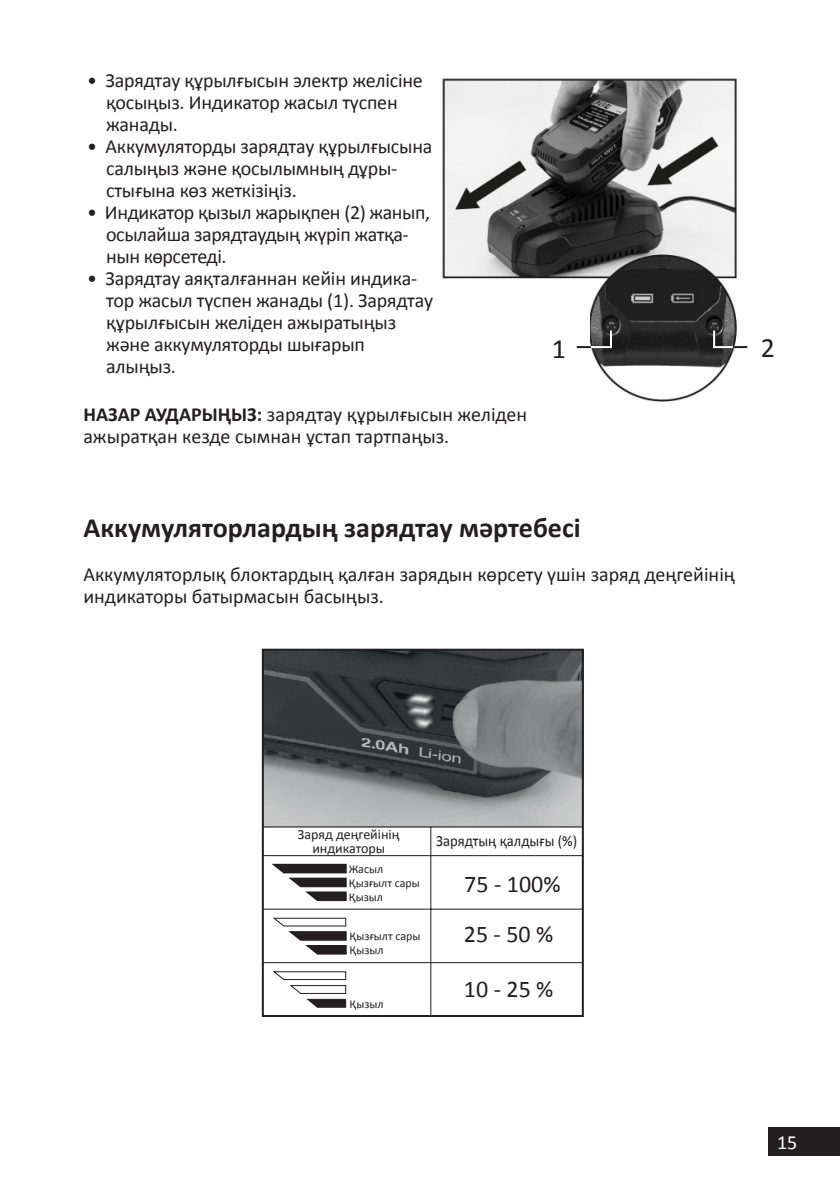
<style>
.page{position:relative;width:840px;height:1191px;background:#fff}
.page>*{position:absolute;margin:0;border:0;box-sizing:border-box;transform-origin:0 0}
.Заголовок_14{font:700 28px "Calibri";color:#231f20}
.цифры_на_схемах{font:28px "Calibri";color:#231f20}
.t1{font:24px "Calibri";color:#231f20}
.t2{font:20px/22px "Calibri";letter-spacing:-.01em;color:#231f20}
.t3{font:20px "Calibri";color:#fff}
.t4{font:15.6px "Calibri";color:#231f20;scale:.94 1}
.t5{font:14px "Calibri";color:#231f20}
.t6{font:12px "Calibri";color:#231f20}
.s1{font-weight:700}
</style>
<div class="page">
<div style="left:767px;top:1126px;width:72px;height:29px;background:#231f20"></div>
<img style="left:442px;top:78px;width:306px;height:324px">
<svg style="left:609px;top:330px;width:2px;height:18px"></svg>
<hr style="left:590px;top:346px;width:20px;height:2px;background:#fff">
<svg style="left:576px;top:346px;width:14px;height:2px"></svg>
<svg style="left:712px;top:330px;width:2px;height:16px"></svg>
<hr style="left:712px;top:346px;width:20px;height:2px;background:#fff">
<svg style="left:732px;top:346px;width:15px;height:2px"></svg>
<svg style="left:271px;top:863px;width:76px;height:39px"></svg>
<svg style="left:273px;top:917px;width:74px;height:38px"></svg>
<svg style="left:273px;top:971px;width:73px;height:37px"></svg>
<img style="left:265px;top:651px;width:315px;height:175px">
<hr style="left:263px;top:826px;width:319px;height:1px;background:#231f20">
<hr style="left:263px;top:855px;width:319px;height:1px;background:#231f20">
<hr style="left:263px;top:908px;width:319px;height:1px;background:#231f20">
<hr style="left:263px;top:962px;width:319px;height:1px;background:#231f20">
<hr style="left:430px;top:827px;width:1px;height:189px;background:#231f20">
<div style="left:262px;top:648px;width:321px;height:369px;border:2px solid #231f20"></div>
<p class="t2" style="left:106px;top:69px;width:318px;text-indent:-19px">• Зарядтау құрылғысын электр желісіне қосыңыз. Индикатор жасыл түспен жанады.</p>
<p class="t2" style="left:106px;top:135px;width:327px;text-indent:-19px">• Аккумуляторды зарядтау құрылғысына салыңыз және қосылымның дұры&shy;стығына көз жеткізіңіз.</p>
<p class="t2" style="left:106px;top:201px;width:325px;text-indent:-19px">• Индикатор қызыл жарықпен (2) жанып, осылайша зарядтаудың жүріп жатқа&shy;нын көрсетеді.</p>
<p class="t2" style="left:106px;top:267px;width:328px;text-indent:-19px">• Зарядтау аяқталғаннан кейін индика&shy;тор жасыл түспен жанады (1). Зарядтау құрылғысын желіден ажыратыңыз және аккумуляторды шығарып алыңыз.</p>
<p class="t2" style="left:83px;top:403px;width:445px"><span class="s1">НАЗАР АУДАРЫҢЫЗ:</span> зарядтау құрылғысын желіден ажыратқан кезде сымнан ұстап тартпаңыз.</p>
<p class="цифры_на_схемах" style="left:551px;top:330px;width:16px">1</p>
<p class="цифры_на_схемах" style="left:760px;top:329px;width:16px">2</p>
<p class="Заголовок_14" style="left:83px;top:509px;width:498px">Аккумуляторлардың зарядтау мәртебесі</p>
<p class="t2" style="left:83px;top:563px;width:652px">Аккумуляторлық блоктардың қалған зарядын көрсету үшін заряд деңгейінің индикаторы батырмасын басыңыз.</p>
<p class="t5" style="left:298px;top:825px;width:103px">Заряд деңгейінің</p>
<p class="t5" style="left:312px;top:839px;width:74px">индикаторы</p>
<p class="t6" style="left:348px;top:861px;width:36px">Жасыл</p>
<p class="t6" style="left:348px;top:875px;width:73px">Қызғылт сары</p>
<p class="t6" style="left:348px;top:889px;width:36px">Қызыл</p>
<p class="t6" style="left:349px;top:928px;width:73px">Қызғылт сары</p>
<p class="t6" style="left:349px;top:942px;width:36px">Қызыл</p>
<p class="t6" style="left:349px;top:996px;width:36px">Қызыл</p>
<p class="t4" style="left:436px;top:831px;width:151px">Зарядтың қалдығы (%)</p>
<p class="t1" style="left:464px;top:868px;width:98px">75 - 100%</p>
<p class="t1" style="left:463px;top:919px;width:91px">25 - 50 %</p>
<p class="t1" style="left:463px;top:974px;width:91px">10 - 25 %</p>
<p class="t3" style="left:776px;top:1129px;width:22px">15</p>
</div>
